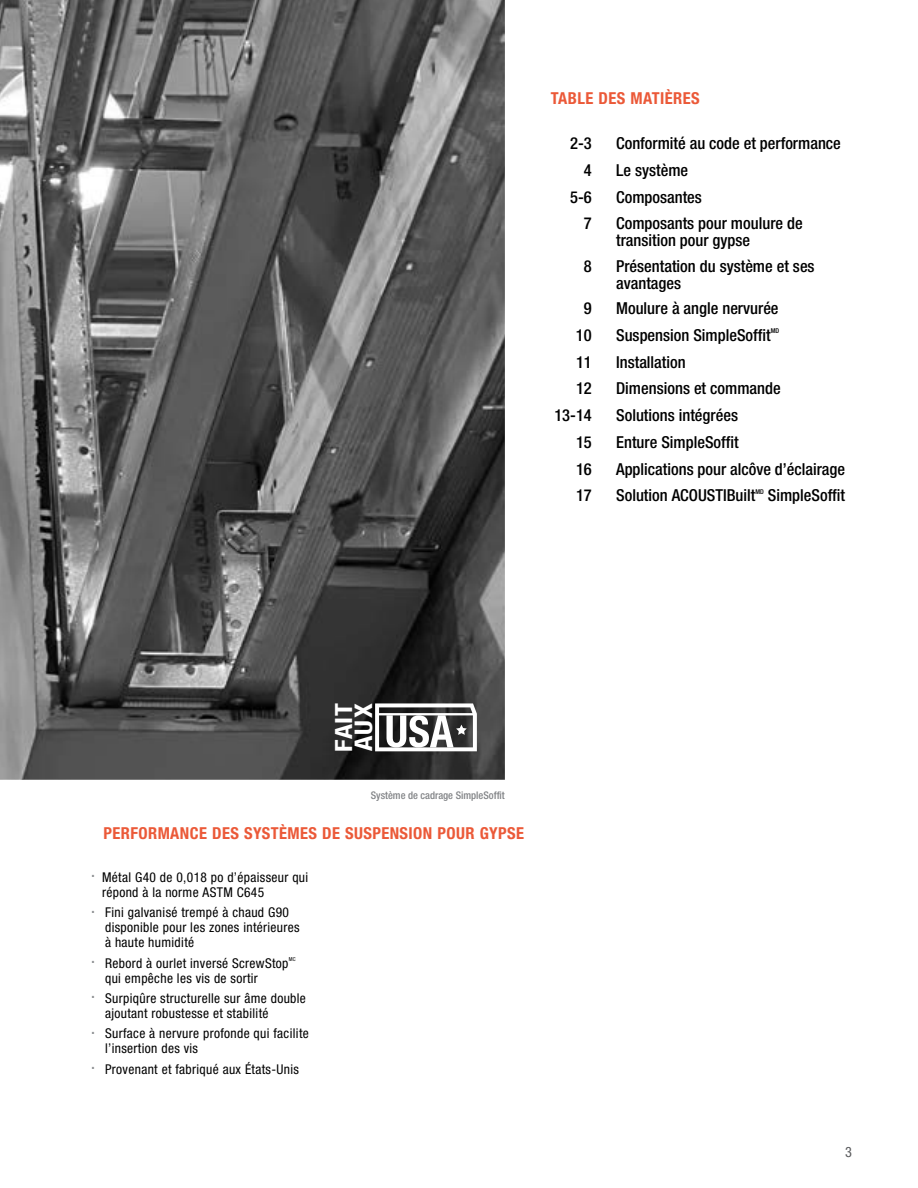
<style>
.page{position:relative;width:918px;height:1188px;background:#fff}
.page>*{position:absolute;margin:0;border:0;box-sizing:border-box;transform-origin:0 0}
.t1{font:700 condensed 24.45px "Helvetica Neue LT Std";color:#fff;scale:1.13 1}
.t2{font:700 condensed 23.85px "Helvetica Neue LT Std";color:#fff;scale:1.13 1}
.t3{font:500 condensed 16.5px/16.5px "Helvetica Neue LT Std";color:#000}
.t4{font:700 condensed 16.5px "Helvetica Neue LT Std";letter-spacing:.025em;color:#eb5938}
.t5{font:condensed 14.25px "Helvetica Neue LT Std";color:#58595b}
.t6{font:condensed 13.5px/15px "Helvetica Neue LT Std";letter-spacing:.025em;color:#000}
.t7{font:500 condensed 10.5px "Helvetica Neue LT Std";color:#808285}
.t8{font:500 condensed 6.6px "Helvetica Neue LT Std";color:#000}
.t9{font:condensed 5.4px "Helvetica Neue LT Std";color:#000}
</style>
<div class="page">
<img style="left:0;top:0;width:505px;height:780px">
<svg style="left:375px;top:703px;width:102px;height:48px"></svg>
<p class="t4" style="left:551px;top:88px;width:150px">TABLE DES MATIÈRES</p>
<p class="t3" style="left:570px;top:135px;width:23px">2-3</p>
<p class="t3" style="left:616px;top:135px;width:226px">Conformité au code et performance</p>
<p class="t3" style="left:584px;top:161px;width:9px">4</p>
<p class="t3" style="left:616px;top:161px;width:74px">Le système</p>
<p class="t3" style="left:570px;top:188px;width:23px">5-6</p>
<p class="t3" style="left:616px;top:188px;width:87px">Composantes</p>
<p class="t3" style="left:584px;top:215px;width:9px">7</p>
<p class="t3" style="left:616px;top:215px;width:188px">Composants pour moulure de transition pour gypse</p>
<p class="t3" style="left:584px;top:258px;width:9px">8</p>
<p class="t3" style="left:616px;top:258px;width:200px">Présentation du système et ses avantages</p>
<p class="t3" style="left:584px;top:300px;width:9px">9</p>
<p class="t3" style="left:616px;top:300px;width:164px">Moulure à angle nervurée</p>
<p class="t3" style="left:576px;top:327px;width:17px">10</p>
<p class="t3" style="left:616px;top:327px;width:156px">Suspension SimpleSoffit</p>
<p class="t8" style="left:771px;top:327px;width:10px">MD</p>
<p class="t3" style="left:576px;top:353px;width:17px">11</p>
<p class="t3" style="left:616px;top:353px;width:71px">Installation</p>
<p class="t3" style="left:576px;top:380px;width:17px">12</p>
<p class="t3" style="left:616px;top:380px;width:166px">Dimensions et commande</p>
<p class="t3" style="left:554px;top:407px;width:39px">13-14</p>
<p class="t3" style="left:616px;top:407px;width:123px">Solutions intégrées</p>
<p class="t3" style="left:576px;top:434px;width:17px">15</p>
<p class="t3" style="left:616px;top:434px;width:124px">Enture SimpleSoffit</p>
<p class="t3" style="left:576px;top:460px;width:17px">16</p>
<p class="t3" style="left:616px;top:460px;width:230px">Applications pour alcôve d’éclairage</p>
<p class="t3" style="left:576px;top:487px;width:17px">17</p>
<p class="t3" style="left:616px;top:487px;width:141px">Solution ACOUSTIBuilt</p>
<p class="t8" style="left:755px;top:488px;width:10px">MD</p>
<p class="t3" style="left:768px;top:487px;width:79px">SimpleSoffit</p>
<h2 class="t2" style="left:329px;top:752px;width:44px;rotate:-90deg">FAIT</h2>
<h1 class="t1" style="left:349px;top:751px;width:44px;rotate:-90deg">AUX</h1>
<p class="t7" style="left:371px;top:789px;width:136px">Système de cadrage SimpleSoffit</p>
<p class="t4" style="left:104px;top:824px;width:422px">PERFORMANCE DES SYSTÈMES DE SUSPENSION POUR GYPSE</p>
<p class="t6" style="left:102px;top:869px;width:208px;text-indent:-11px"><sup>.</sup> Métal G40 de 0,018 po d’épaisseur qui répond à la norme ASTM C645</p>
<p class="t6" style="left:105px;top:905px;width:196px;text-indent:-13px"><sup>.</sup> Fini galvanisé trempé à chaud G90 disponible pour les zones intérieures à haute humidité</p>
<p class="t6" style="left:92px;top:955px;width:198px"><sup>.</sup> Rebord à ourlet inversé ScrewStop</p>
<p class="t9" style="left:289px;top:956px;width:8px">MC</p>
<p class="t6" style="left:92px;top:967px;width:216px;line-height:20.4px;text-indent:13px">qui empêche les vis de sortir<br><sup>.</sup> Surpiqûre structurelle sur âme double</p>
<p class="t6" style="left:92px;top:1003px;width:219px;line-height:20.4px;text-indent:13px">ajoutant robustesse et stabilité<br><sup>.</sup> Surface à nervure profonde qui facilite</p>
<p class="t6" style="left:92px;top:1038px;width:209px;line-height:20.4px;text-indent:13px">l’insertion des vis<br><sup>.</sup> Provenant et fabriqué aux États-Unis</p>
<p class="t5" style="left:845px;top:1144px;width:8px">3</p>
</div>
